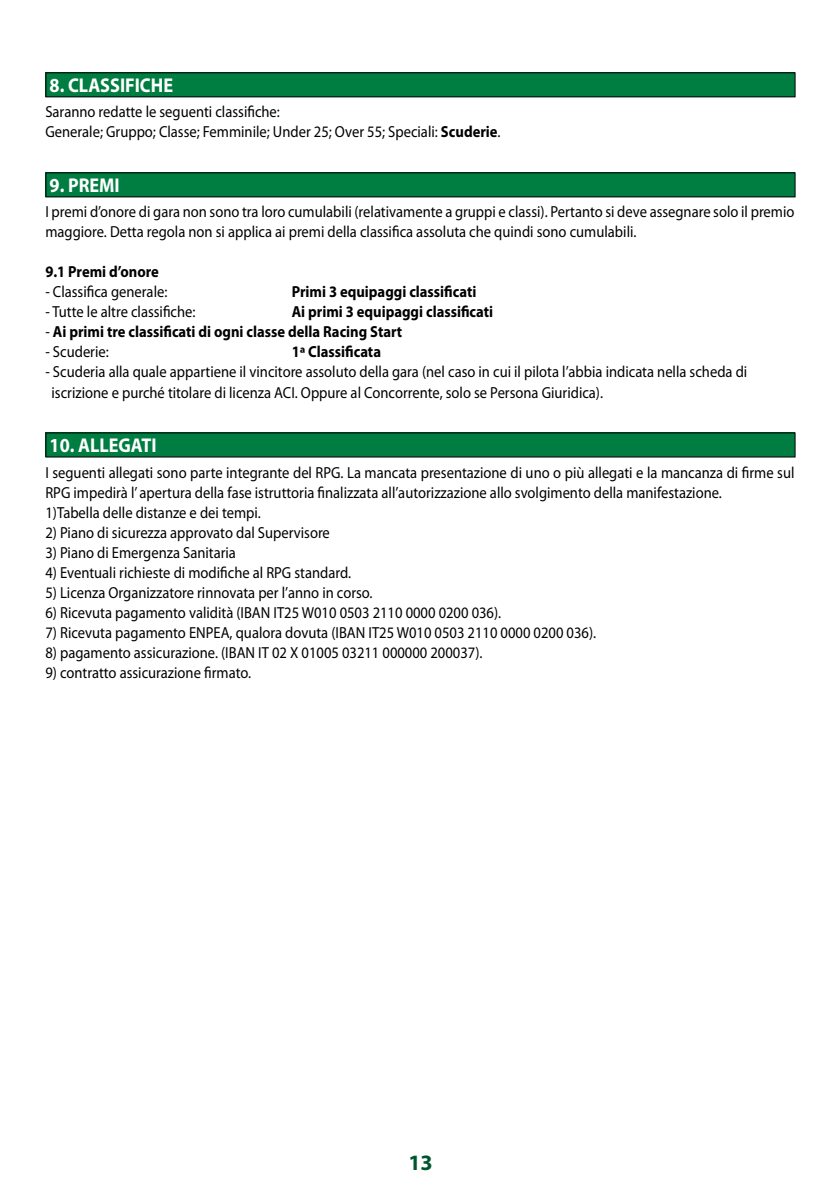
<style>
.page{position:relative;width:840px;height:1191px;background:#fff}
.page>*{position:absolute;margin:0;border:0;box-sizing:border-box;transform-origin:0 0}
.t1{font:700 22px "Myriad Pro";color:#00552e}
.t2{font:700 20px "Myriad Pro";color:#fff;scale:.91 1}
.t3{font:16px/20px "Myriad Pro";color:#000;scale:.91 1}
.t4{font:700 16px "Myriad Pro";color:#000;scale:.91 1}
.s1{font-weight:700}
.s2{font-weight:400}
</style>
<div class="page">
<div style="left:46px;top:73px;width:748px;height:24px;background:#007d41"></div>
<div style="left:45px;top:72px;width:750px;height:25px;border:1px solid #000"></div>
<div style="left:46px;top:173px;width:748px;height:24px;background:#007d41"></div>
<div style="left:45px;top:172px;width:750px;height:25px;border:1px solid #000"></div>
<div style="left:46px;top:433px;width:748px;height:24px;background:#007d41"></div>
<div style="left:45px;top:432px;width:750px;height:25px;border:1px solid #000"></div>
<p class="t2" style="left:50px;top:72px;width:137px">8. CLASSIFICHE</p>
<p class="t3" style="left:45px;top:102px;width:501px">Saranno redatte le seguenti classifiche:<br>Generale; Gruppo; Classe; Femminile; Under 25; Over 55; Speciali: <span class="s1">Scuderie</span>.</p>
<p class="t2" style="left:50px;top:172px;width:79px">9. PREMI</p>
<p class="t3" style="left:45px;top:202px;width:824px">I premi d’onore di gara non sono tra loro cumulabili (relativamente a gruppi e classi). Pertanto si deve assegnare solo il premio maggiore. Detta regola non si applica ai premi della classifica assoluta che quindi sono cumulabili.</p>
<p class="t4" style="left:45px;top:262px;width:126px">9.1 Premi d’onore</p>
<p class="t3" style="left:45px;top:282px;width:135px">- Classifica generale:</p>
<p class="t4" style="left:291px;top:282px;width:204px">Primi 3 equipaggi classificati</p>
<p class="t3" style="left:45px;top:302px;width:166px">- Tutte le altre classifiche:</p>
<p class="t4" style="left:291px;top:302px;width:223px">Ai primi 3 equipaggi classificati</p>
<p class="t4" style="left:45px;top:322px;width:393px"><span class="s2">-</span> Ai primi tre classificati di ogni classe della Racing Start</p>
<p class="t3" style="left:45px;top:342px;width:71px">- Scuderie:</p>
<p class="t4" style="left:291px;top:342px;width:100px">1ª Classificata</p>
<p class="t3" style="left:52px;top:362px;width:765px;text-indent:-6px">- Scuderia alla quale appartiene il vincitore assoluto della gara (nel caso in cui il pilota l’abbia indicata nella scheda di iscrizione e purché titolare di licenza ACI. Oppure al Concorrente, solo se Persona Giuridica).</p>
<p class="t2" style="left:50px;top:432px;width:119px">10. ALLEGATI</p>
<p class="t3" style="left:45px;top:462px;width:824px">I seguenti allegati sono parte integrante del RPG. La mancata presentazione di uno o più allegati e la mancanza di firme sul<br>RPG impedirà l’ apertura della fase istruttoria finalizzata all’autorizzazione allo svolgimento della manifestazione.<br>1)Tabella delle distanze e dei tempi.</p>
<p class="t3" style="left:45px;top:522px;width:314px">2) Piano di sicurezza approvato dal Supervisore</p>
<p class="t3" style="left:45px;top:542px;width:211px">3) Piano di Emergenza Sanitaria</p>
<p class="t3" style="left:45px;top:562px;width:337px">4) Eventuali richieste di modifiche al RPG standard.</p>
<p class="t3" style="left:45px;top:582px;width:361px">5) Licenza Organizzatore rinnovata per l’anno in corso.</p>
<p class="t3" style="left:45px;top:602px;width:502px">6) Ricevuta pagamento validità (IBAN IT25 W010 0503 2110 0000 0200 036).</p>
<p class="t3" style="left:45px;top:622px;width:606px">7) Ricevuta pagamento ENPEA, qualora dovuta (IBAN IT25 W010 0503 2110 0000 0200 036).</p>
<p class="t3" style="left:45px;top:642px;width:481px">8) pagamento assicurazione. (IBAN IT 02 X 01005 03211 000000 200037).</p>
<p class="t3" style="left:45px;top:662px;width:227px">9) contratto assicurazione firmato.</p>
<h1 class="t1" style="left:408px;top:1148px;width:26px">13</h1>
</div>
